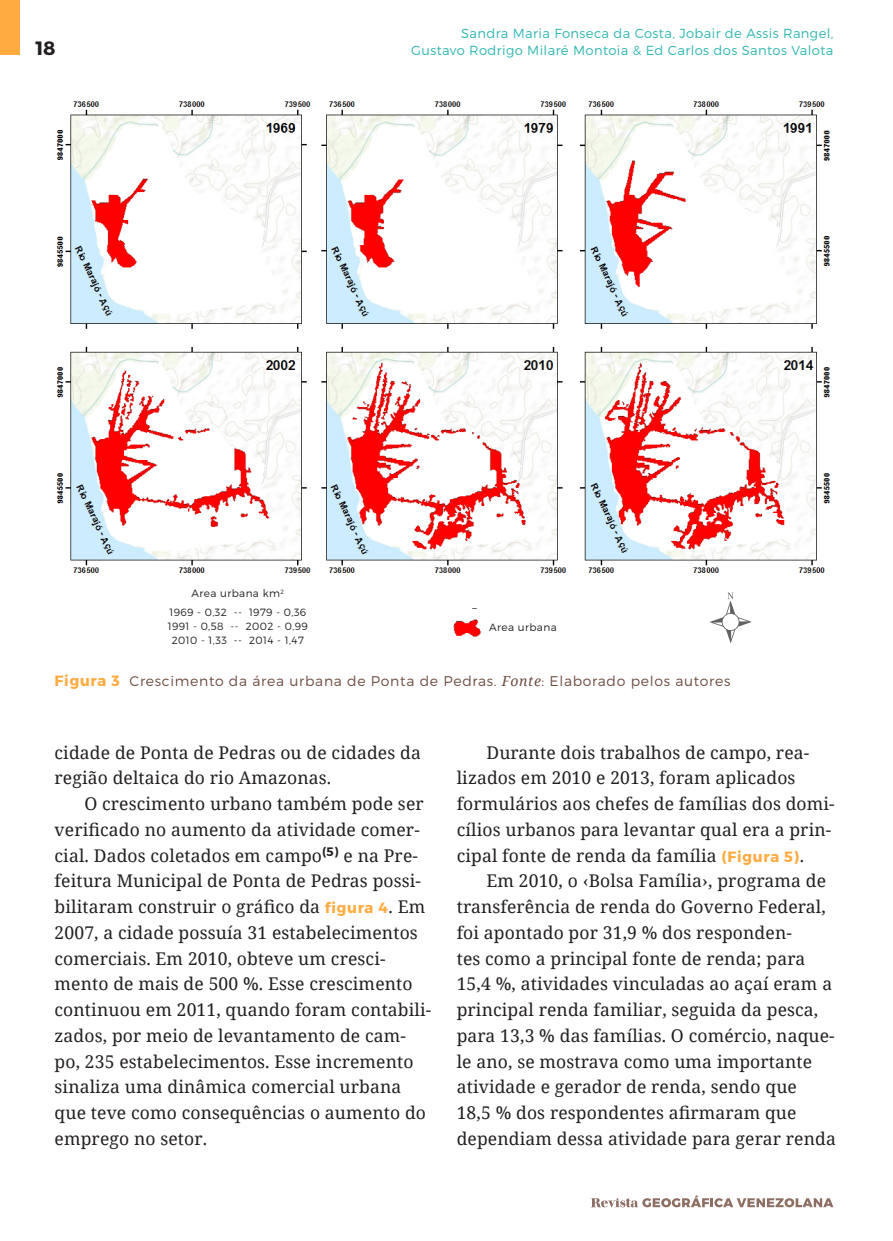
<style>
.page{position:relative;width:893px;height:1241px;background:#fff}
.page>*{position:absolute;margin:0;border:0;box-sizing:border-box;transform-origin:0 0}
.t1{font:700 19.25px "Montserrat";color:#231f20}
.t2{font:17.5px/25.7px "Noto Serif";letter-spacing:.01em;color:#231f20}
.t3{font:300 14px "Montserrat";letter-spacing:.05em;color:#6d4c41}
.t4{font:300 13.12px "Montserrat";letter-spacing:.03em;color:#2fb6b0}
.t5{font:300 10.5px/18.9px "Montserrat";letter-spacing:.04em;color:#231f20;text-align:center}
.s1{font-weight:700;font-size:14.88px;color:#ffab40}
.s2{font-family:"Noto Serif";font-weight:400;font-style:italic}
.s3{font-family:"Montserrat";font-weight:700;font-size:14.88px;color:#ffab40}
</style>
<div class="page">
<div style="left:0;top:0;width:20px;height:55px;background:#ffab40"></div>
<svg style="left:591px;top:1195px;width:242px;height:12px"></svg>
<img style="left:56px;top:101px;width:774px;height:536px">
<div style="left:48px;top:586px;width:358px;height:55px;background:#fff"></div>
<div style="left:439px;top:586px;width:95px;height:22px;background:#fff"></div>
<div style="left:487px;top:618px;width:80px;height:19px;background:#fff"></div>
<div style="left:619px;top:574px;width:203px;height:79px;background:#fff"></div>
<svg style="left:709px;top:592px;width:43px;height:51px"></svg>
<p class="t4" style="left:461px;top:25px;width:374px">Sandra Maria Fonseca da Costa, Jobair de Assis Rangel,</p>
<p class="t1" style="left:36px;top:36px;width:21px">18</p>
<p class="t4" style="left:411px;top:42px;width:424px">Gustavo Rodrigo Milaré Montoia &amp; Ed Carlos dos Santos Valota</p>
<p class="t5" style="left:169px;top:583px;width:138px">Area urbana km<sup>2<br></sup>1969 - 0,32 -- 1979 - 0,36</p>
<p class="t5" style="left:168px;top:619px;width:142px;line-height:14px">1991 - 0,58 -- 2002 - 0,99<br>2010 - 1,33 -- 2014 - 1,47</p>
<p class="t5" style="left:489px;top:617px;width:69px">Area urbana</p>
<p class="t3" style="left:55px;top:672px;width:677px"><span class="s1">Figura 3</span> Crescimento da área urbana de Ponta de Pedras. <span class="s2">Fonte</span>: Elaborado pelos autores</p>
<p class="t2" style="left:55px;top:738px;width:368px">cidade de Ponta de Pedras ou de cidades da região deltaica do rio Amazonas.</p>
<p class="t2" style="left:55px;top:790px;width:378px;text-indent:30px">O crescimento urbano também pode ser verificado no aumento da atividade comer&shy;cial. Dados coletados em campo<sup>(5)</sup> e na Pre&shy;feitura Municipal de Ponta de Pedras possi&shy;bilitaram construir o gráfico da <span class="s3">figura 4</span>. Em 2007, a cidade possuía 31 estabelecimentos comerciais. Em 2010, obteve um cresci&shy;mento de mais de 500 %. Esse crescimento continuou em 2011, quando foram contabili&shy;zados, por meio de levantamento de cam&shy;po, 235 estabelecimentos. Esse incremento sinaliza uma dinâmica comercial urbana que teve como consequências o aumento do emprego no setor.</p>
<p class="t2" style="left:457px;top:738px;width:379px;text-indent:30px">Durante dois trabalhos de campo, rea&shy;lizados em 2010 e 2013, foram aplicados formulários aos chefes de famílias dos domi&shy;cílios urbanos para levantar qual era a prin&shy;cipal fonte de renda da família <span class="s3">(Figura 5)</span>.</p>
<p class="t2" style="left:457px;top:867px;width:381px;text-indent:30px">Em 2010, o ‹Bolsa Família›, programa de transferência de renda do Governo Federal, foi apontado por 31,9 % dos responden-<br>tes como a principal fonte de renda; para 15,4 %, atividades vinculadas ao açaí eram a principal renda familiar, seguida da pesca, para 13,3 % das famílias. O comércio, naque&shy;le ano, se mostrava como uma importante atividade e gerador de renda, sendo que<br>18,5 % dos respondentes afirmaram que dependiam dessa atividade para gerar renda</p>
</div>
